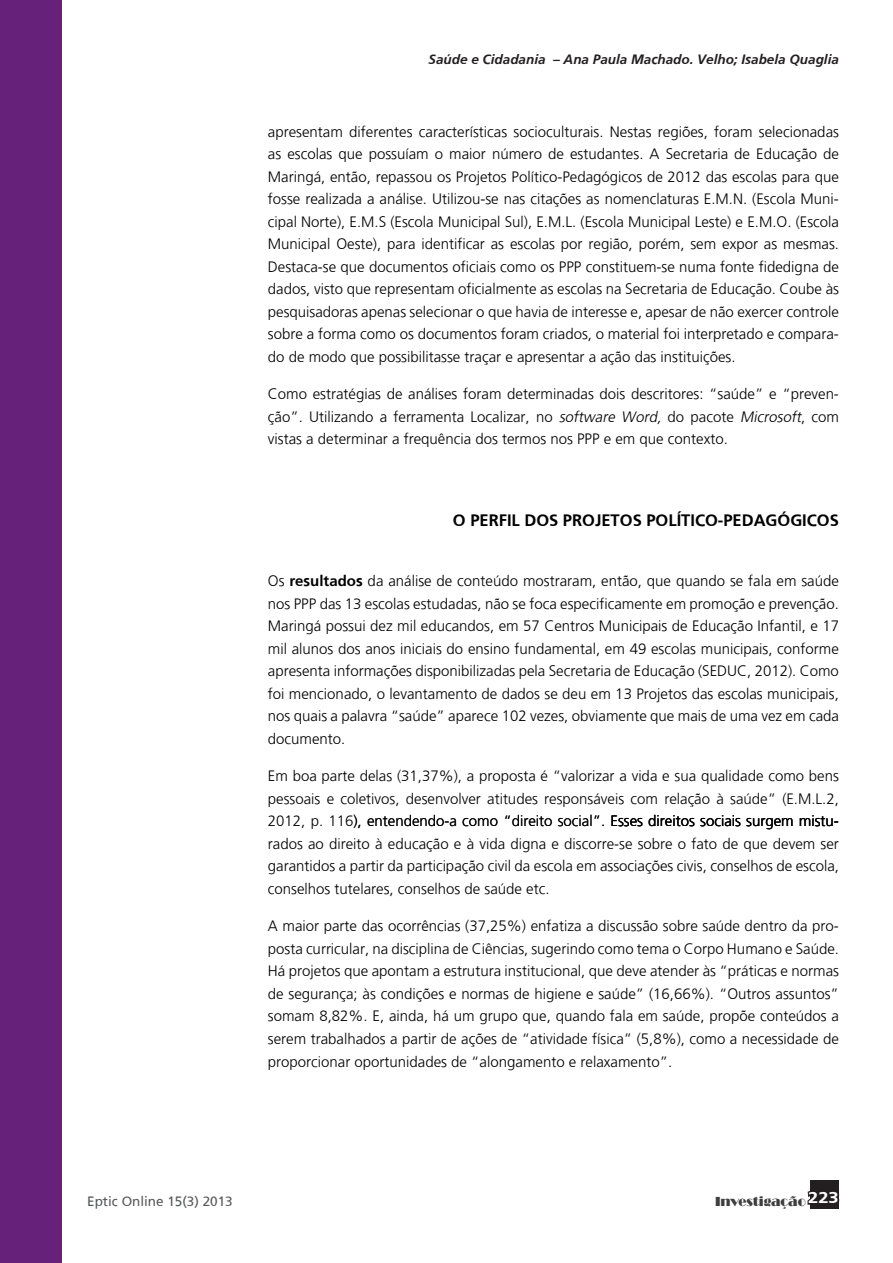
<style>
.page{position:relative;width:893px;height:1263px;background:#fff}
.page>*{position:absolute;margin:0;border:0;box-sizing:border-box;transform-origin:0 0}
.rev_subtitulos{font:700 16.5px "Frutiger";color:#000}
.rev_artigo{font:300 15px/22.5px "Frutiger";color:#000;text-align:justify}
.t1{font:italic 700 13.5px "Frutiger";color:#231f20}
.t2{font:13.5px "Frutiger";color:#57585a}
.t3{font:13.5px "Broadway";color:#3e3e3f}
.s1{font-style:italic}
.s2{font-weight:700}
</style>
<div class="page">
<div style="left:811px;top:1180px;width:28px;height:29px;background:#231f20"></div>
<svg style="left:807px;top:1188px;width:33px;height:18px"></svg>
<div style="left:0;top:0;width:62px;height:1263px;background:#66217a"></div>
<p class="t1" style="left:429px;top:52px;width:412px">Saúde e Cidadania – Ana Paula Machado. Velho; Isabela Quaglia</p>
<p class="rev_artigo" style="left:268px;top:120px;width:573px">apresentam diferentes características socioculturais. Nestas regiões, foram selecionadas as escolas que possuíam o maior número de estudantes. A Secretaria de Educação de Maringá, então, repassou os Projetos Político-Pedagógicos de 2012 das escolas para que fosse realizada a análise. Utilizou-se nas citações as nomenclaturas E.M.N. (Escola Muni&shy;cipal Norte), E.M.S (Escola Municipal Sul), E.M.L. (Escola Municipal Leste) e E.M.O. (Escola Municipal Oeste), para identificar as escolas por região, porém, sem expor as mesmas.<br>Destaca-se que documentos oficiais como os PPP constituem-se numa fonte fidedigna de dados, visto que representam oficialmente as escolas na Secretaria de Educação. Coube às pesquisadoras apenas selecionar o que havia de interesse e, apesar de não exercer controle sobre a forma como os documentos foram criados, o material foi interpretado e compara&shy;do de modo que possibilitasse traçar e apresentar a ação das instituições.</p>
<p class="rev_artigo" style="left:268px;top:383px;width:573px">Como estratégias de análises foram determinadas dois descritores: “saúde” e “preven&shy;ção”. Utilizando a ferramenta Localizar, no <span class="s1">software Word,</span> do pacote <span class="s1">Microsoft</span>, com vistas a determinar a frequência dos termos nos PPP e em que contexto.</p>
<p class="rev_subtitulos" style="left:453px;top:511px;width:388px">O PERFIL DOS PROJETOS POLÍTICO-PEDAGÓGICOS</p>
<p class="rev_artigo" style="left:268px;top:570px;width:573px">Os <span class="s2">resultados</span> da análise de conteúdo mostraram, então, que quando se fala em saúde nos PPP das 13 escolas estudadas, não se foca especificamente em promoção e prevenção.<br>Maringá possui dez mil educandos, em 57 Centros Municipais de Educação Infantil, e 17 mil alunos dos anos iniciais do ensino fundamental, em 49 escolas municipais, conforme apresenta informações disponibilizadas pela Secretaria de Educação (SEDUC, 2012). Como foi mencionado, o levantamento de dados se deu em 13 Projetos das escolas municipais, nos quais a palavra “saúde” aparece 102 vezes, obviamente que mais de uma vez em cada documento.</p>
<p class="rev_artigo" style="left:268px;top:765px;width:573px">Em boa parte delas (31,37%), a proposta é “valorizar a vida e sua qualidade como bens pessoais e coletivos, desenvolver atitudes responsáveis com relação à saúde” (E.M.L.2, 2012, p. 116), entendendo-a como “direito social”. Esses direitos sociais surgem mistu&shy;rados ao direito à educação e à vida digna e discorre-se sobre o fato de que devem ser garantidos a partir da participação civil da escola em associações civis, conselhos de escola, conselhos tutelares, conselhos de saúde etc.</p>
<p class="rev_artigo" style="left:268px;top:915px;width:573px">A maior parte das ocorrências (37,25%) enfatiza a discussão sobre saúde dentro da pro&shy;posta curricular, na disciplina de Ciências, sugerindo como tema o Corpo Humano e Saúde.<br>Há projetos que apontam a estrutura institucional, que deve atender às “práticas e normas de segurança; às condições e normas de higiene e saúde” (16,66%). “Outros assuntos” somam 8,82%. E, ainda, há um grupo que, quando fala em saúde, propõe conteúdos a serem trabalhados a partir de ações de “atividade física” (5,8%), como a necessidade de proporcionar oportunidades de “alongamento e relaxamento”.</p>
<p class="t2" style="left:87px;top:1193px;width:147px">Eptic Online 15(3) 2013</p>
<p class="t3" style="left:715px;top:1194px;width:125px">Investigação <sup>223</sup></p>
</div>
